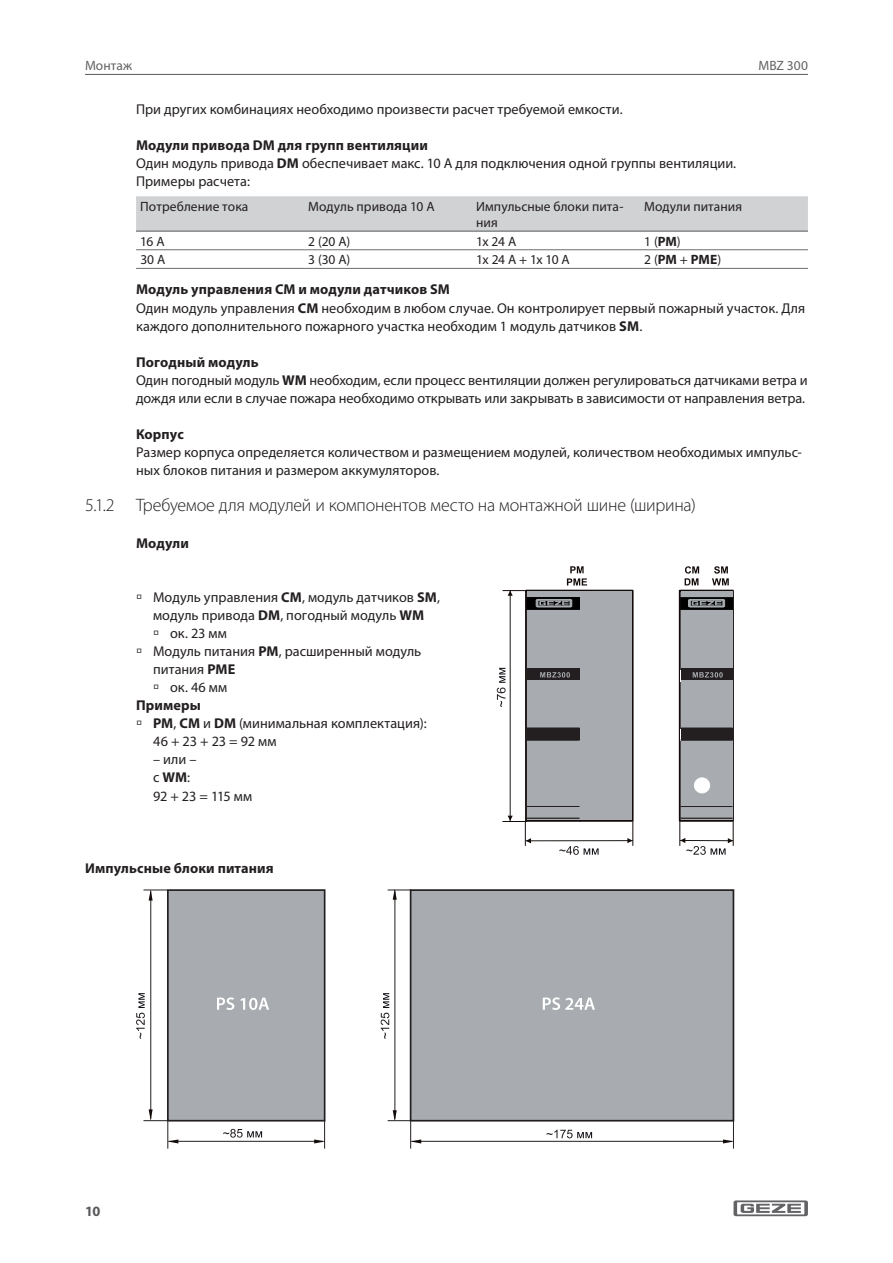
<style>
.page{position:relative;width:893px;height:1263px;background:#fff}
.page>*{position:absolute;margin:0;border:0;box-sizing:border-box;transform-origin:0 0}
.t1{font:300 18px "Myriad Pro";letter-spacing:-.01em;color:#231f20}
.t2{font:14.25px/18px "Myriad Pro";color:#231f20}
.t3{font:700 14.25px "Myriad Pro";letter-spacing:.01em;color:#231f20}
.t4{font:700 14.25px "Myriad Pro";color:#57585a}
.t5{font:13.5px/16.2px "Myriad Pro";letter-spacing:.005em;color:#231f20}
.t6{font:13.5px "Myriad Pro";letter-spacing:.005em;color:#636366}
.t7{font:700 13.5px "Myriad Pro";color:#231f20}
.s1{font-weight:700}
.s2{font-weight:400}
</style>
<div class="page">
<svg style="left:733px;top:1200px;width:75px;height:16px"></svg>
<hr style="left:85px;top:74px;width:723px;height:1px;background:#5a5a5d">
<div style="left:136px;top:196px;width:672px;height:35px;background:#d1d2d4"></div>
<hr style="left:136px;top:231px;width:168px;height:1px;background:#57585a">
<hr style="left:304px;top:231px;width:168px;height:1px;background:#57585a">
<hr style="left:472px;top:231px;width:168px;height:1px;background:#57585a">
<hr style="left:640px;top:231px;width:168px;height:1px;background:#57585a">
<hr style="left:136px;top:249px;width:168px;height:1px;background:#6c6d70">
<hr style="left:304px;top:249px;width:168px;height:1px;background:#6c6d70">
<hr style="left:472px;top:249px;width:168px;height:1px;background:#6c6d70">
<hr style="left:640px;top:249px;width:168px;height:1px;background:#6c6d70">
<hr style="left:136px;top:268px;width:168px;height:1px;background:#6c6d70">
<hr style="left:304px;top:268px;width:168px;height:1px;background:#6c6d70">
<hr style="left:472px;top:268px;width:168px;height:1px;background:#6c6d70">
<hr style="left:640px;top:268px;width:168px;height:1px;background:#6c6d70">
<div style="left:525px;top:590px;width:109px;height:232px;border:2px solid #140c0a"></div>
<hr style="left:579px;top:591px;width:1px;height:230px;background:#140c0a">
<div style="left:679px;top:590px;width:55px;height:232px;border:2px solid #140c0a"></div>
<hr style="left:510px;top:591px;width:1px;height:230px;background:#1b1915">
<svg style="left:503px;top:590px;width:24px;height:6px"></svg>
<hr style="left:526px;top:840px;width:107px;height:1px;background:#1b1915">
<svg style="left:503px;top:816px;width:28px;height:29px"></svg>
<svg style="left:627px;top:821px;width:7px;height:24px"></svg>
<svg style="left:567px;top:566px;width:20px;height:19px"></svg>
<svg style="left:685px;top:566px;width:14px;height:19px"></svg>
<svg style="left:712px;top:566px;width:17px;height:19px"></svg>
<div style="left:527px;top:591px;width:52px;height:229px;background:#a8abaf"></div>
<div style="left:527px;top:668px;width:52px;height:12px;background:#231f20"></div>
<svg style="left:540px;top:672px;width:30px;height:5px"></svg>
<div style="left:527px;top:597px;width:53px;height:12px;background:#000;border:1px solid #000"></div>
<svg style="left:536px;top:599px;width:36px;height:8px"></svg>
<hr style="left:527px;top:806px;width:52px;height:1px;background:#231f20">
<hr style="left:527px;top:818px;width:52px;height:1px;background:#231f20">
<div style="left:527px;top:728px;width:52px;height:12px;background:#231f20"></div>
<div style="left:580px;top:591px;width:52px;height:229px;background:#a8abaf"></div>
<div style="left:681px;top:591px;width:51px;height:229px;background:#a8abaf"></div>
<div style="left:694px;top:778px;width:16px;height:15px;background:#fff;border-radius:50%"></div>
<div style="left:694px;top:778px;width:16px;height:15px;border:1px solid #fff;border-radius:50%"></div>
<div style="left:681px;top:668px;width:51px;height:12px;background:#231f20"></div>
<svg style="left:693px;top:672px;width:30px;height:6px"></svg>
<div style="left:680px;top:597px;width:53px;height:12px;background:#000;border:1px solid #000"></div>
<svg style="left:688px;top:599px;width:37px;height:8px"></svg>
<hr style="left:681px;top:806px;width:51px;height:1px;background:#231f20">
<hr style="left:681px;top:818px;width:51px;height:1px;background:#231f20">
<div style="left:681px;top:728px;width:51px;height:12px;background:#231f20"></div>
<hr style="left:681px;top:740px;width:51px;height:1px;background:#231f20">
<svg style="left:559px;top:846px;width:40px;height:9px"></svg>
<svg style="left:680px;top:821px;width:54px;height:34px"></svg>
<svg style="left:497px;top:668px;width:9px;height:39px"></svg>
<div style="left:411px;top:890px;width:322px;height:231px;background:#a8abaf"></div>
<div style="left:410px;top:889px;width:324px;height:232px;border:2px solid #231f20"></div>
<div style="left:168px;top:890px;width:157px;height:231px;background:#a8abaf"></div>
<div style="left:167px;top:889px;width:158px;height:232px;border:2px solid #231f20"></div>
<svg style="left:217px;top:997px;width:17px;height:13px"></svg>
<svg style="left:240px;top:998px;width:29px;height:12px"></svg>
<hr style="left:151px;top:891px;width:1px;height:228px;background:#231f20">
<svg style="left:143px;top:890px;width:24px;height:10px"></svg>
<hr style="left:169px;top:1141px;width:154px;height:1px;background:#231f20">
<svg style="left:143px;top:1109px;width:35px;height:39px"></svg>
<svg style="left:314px;top:1121px;width:11px;height:27px"></svg>
<hr style="left:395px;top:891px;width:1px;height:228px;background:#231f20">
<svg style="left:388px;top:889px;width:23px;height:11px"></svg>
<svg style="left:543px;top:997px;width:52px;height:13px"></svg>
<hr style="left:412px;top:1141px;width:320px;height:1px;background:#231f20">
<svg style="left:388px;top:1110px;width:33px;height:38px"></svg>
<svg style="left:723px;top:1121px;width:11px;height:27px"></svg>
<svg style="left:547px;top:1129px;width:45px;height:9px"></svg>
<svg style="left:223px;top:1129px;width:39px;height:8px"></svg>
<svg style="left:381px;top:993px;width:8px;height:46px"></svg>
<svg style="left:136px;top:993px;width:9px;height:46px"></svg>
<p class="t6" style="left:85px;top:57px;width:49px">Монтаж</p>
<p class="t6" style="left:758px;top:57px;width:51px">MBZ 300</p>
<p class="t2" style="left:136px;top:100px;width:488px">При других комбинациях необходимо произвести расчет требуемой емкости.</p>
<p class="t2" style="left:136px;top:136px;width:602px"><span class="s1">Модули привода DM для групп вентиляции<br></span>Один модуль привода <span class="s1">DM</span> обеспечивает макс. 10 A для подключения одной группы вентиляции.<br>Примеры расчета:</p>
<p class="t5" style="left:140px;top:198px;width:110px">Потребление тока</p>
<p class="t5" style="left:308px;top:198px;width:128px">Модуль привода 10 А</p>
<p class="t5" style="left:476px;top:198px;width:149px">Импульсные блоки пита&shy;ния</p>
<p class="t5" style="left:644px;top:198px;width:99px">Модули питания</p>
<p class="t5" style="left:140px;top:233px;width:26px">16 A</p>
<p class="t5" style="left:308px;top:233px;width:44px">2 (20 A)</p>
<p class="t5" style="left:476px;top:233px;width:42px">1x 24 A</p>
<p class="t5" style="left:644px;top:233px;width:38px">1 (<span class="s1">PM</span>)</p>
<p class="t5" style="left:140px;top:251px;width:26px">30 A</p>
<p class="t5" style="left:308px;top:251px;width:44px">3 (30 A)</p>
<p class="t5" style="left:476px;top:251px;width:95px">1x 24 A + 1x 10 A</p>
<p class="t7" style="left:644px;top:251px;width:79px"><span class="s2">2 (</span>PM <span class="s2">+</span> PME<span class="s2">)</span></p>
<p class="t2" style="left:136px;top:280px;width:671px"><span class="s1">Модуль управления CM и модули датчиков SM<br></span>Один модуль управления <span class="s1">CM</span> необходим в любом случае. Он контролирует первый пожарный участок. Для каждого дополнительного пожарного участка необходим 1 модуль датчиков <span class="s1">SM</span>.</p>
<p class="t2" style="left:136px;top:353px;width:673px"><span class="s1">Погодный модуль<br></span>Один погодный модуль <span class="s1">WM</span> необходим, если процесс вентиляции должен регулироваться датчиками ветра и дождя или если в случае пожара необходимо открывать или закрывать в зависимости от направления ветра.</p>
<p class="t3" style="left:136px;top:425px;width:49px">Корпус</p>
<p class="t2" style="left:136px;top:443px;width:667px">Размер корпуса определяется количеством и размещением модулей, количеством необходимых импульс&shy;ных блоков питания и размером аккумуляторов.</p>
<p class="t1" style="left:85px;top:494px;width:612px">5.1.2 Требуемое для модулей и компонентов место на монтажной шине (ширина)</p>
<p class="t3" style="left:136px;top:533px;width:54px">Модули</p>
<p class="t2" style="left:137px;top:588px;width:305px;text-align:center">→ Модуль управления <span class="s1">CM</span>, модуль датчиков <span class="s1">SM</span>, модуль привода <span class="s1">DM</span>, погодный модуль <span class="s1">WM</span></p>
<p class="t2" style="left:154px;top:624px;width:75px">→ ок. 23 мм</p>
<p class="t2" style="left:153px;top:642px;width:270px;text-indent:-17px">→ Модуль питания <span class="s1">PM</span>, расширенный модуль питания <span class="s1">PME</span></p>
<p class="t2" style="left:136px;top:678px;width:93px;text-indent:17px">→ ок. 46 мм<br><span class="s1">Примеры</span></p>
<p class="t2" style="left:153px;top:714px;width:275px;text-indent:-17px">→ <span class="s1">PM</span>, <span class="s1">CM</span> и <span class="s1">DM</span> (минимальная комплектация):<br>46 + 23 + 23 = 92 мм</p>
<p class="t2" style="left:153px;top:750px;width:101px">– или –<br>с <span class="s1">WM</span>:<br>92 + 23 = 115 мм</p>
<p class="t3" style="left:85px;top:859px;width:190px">Импульсные блоки питания</p>
<p class="t4" style="left:85px;top:1202px;width:17px">10</p>
</div>
